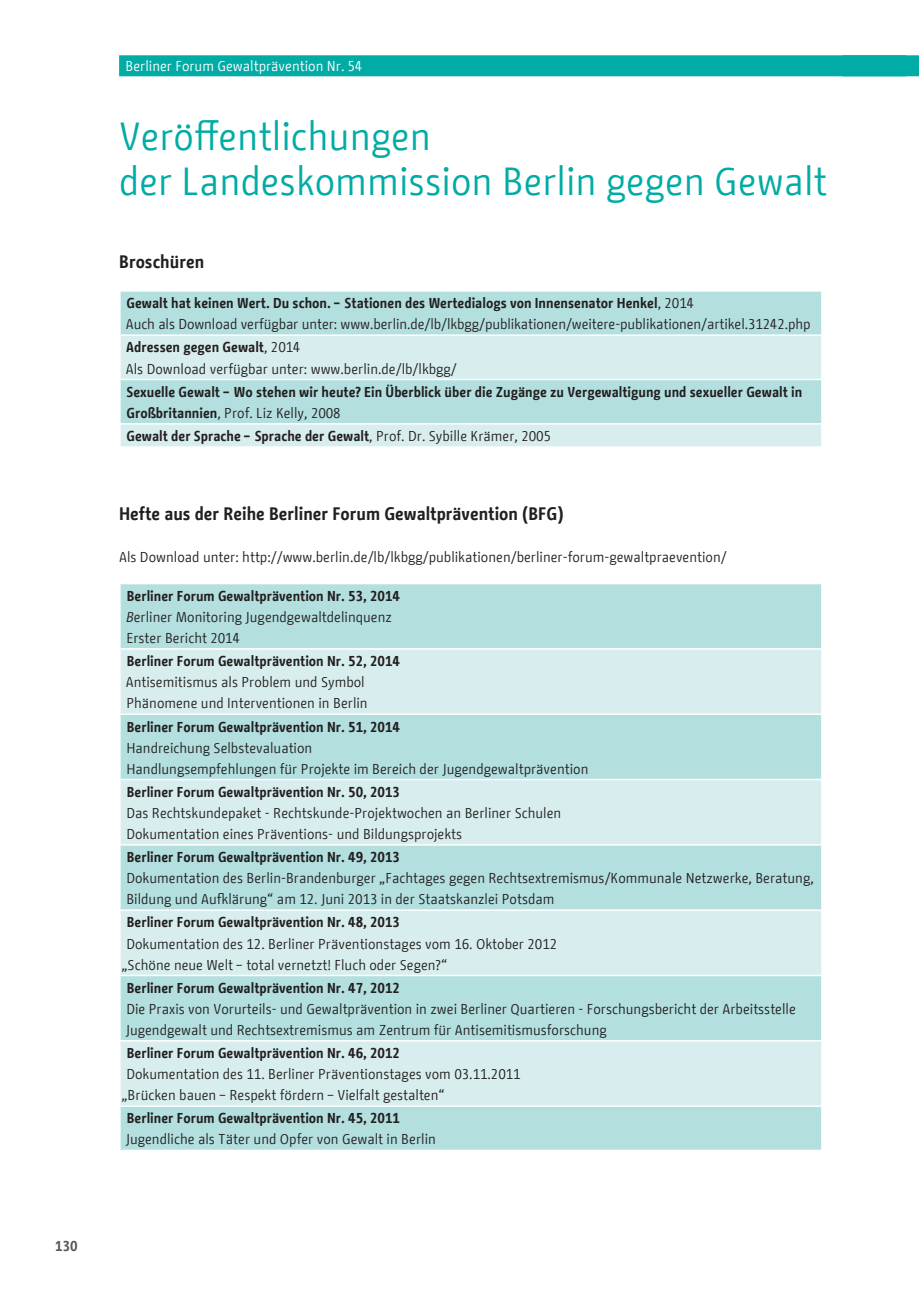
<style>
.page{position:relative;width:919px;height:1289px;background:#fff}
.page>*{position:absolute;margin:0;border:0;box-sizing:border-box;transform-origin:0 0}
.t1{font:39px/45px "BMF Change";color:#00aca5}
.t2{font:700 18px "BMF Change";color:#231f20}
.t3{font:14.25px/21px "BMF Change";color:#231f20}
.t4{font:700 14.25px/21px "BMF Change";color:#231f20}
.t5{font:14.25px "BMF Change";color:#fff}
.t6{font:700 14.25px "BMF Change";color:#57585a}
.s1{font-weight:700}
.s2{font-weight:400}
.s3{font-style:italic}
</style>
<div class="page">
<div style="left:852px;top:55px;width:66px;height:21px;background:#00aca5"></div>
<div style="left:130px;top:55px;width:765px;height:21px;background:#00aca5"></div>
<div style="left:121px;top:291px;width:700px;height:43px;background:#b3dfdf"></div>
<svg style="left:121px;top:336px;width:700px;height:110px;background:#c9e8e8"></svg>
<hr style="left:119px;top:379px;width:703px;height:1px;background:#fff">
<hr style="left:119px;top:423px;width:703px;height:1px;background:#fff">
<div style="left:121px;top:584px;width:700px;height:565px;background:#b3dfdf"></div>
<svg style="left:121px;top:649px;width:700px;height:456px;background:#c8e7e7"></svg>
<hr style="left:119px;top:648px;width:703px;height:1px;background:#fff">
<hr style="left:119px;top:713px;width:703px;height:2px;background:#fff">
<hr style="left:119px;top:778px;width:703px;height:2px;background:#fff">
<hr style="left:119px;top:844px;width:703px;height:1px;background:#fff">
<hr style="left:119px;top:909px;width:703px;height:1px;background:#fff">
<hr style="left:119px;top:974px;width:703px;height:2px;background:#fff">
<hr style="left:119px;top:1040px;width:703px;height:1px;background:#fff">
<hr style="left:119px;top:1105px;width:703px;height:1px;background:#fff">
<p class="t6" style="left:55px;top:1235px;width:24px">130</p>
<p class="t5" style="left:125px;top:56px;width:239px">Berliner Forum Gewaltprävention Nr. 54</p>
<h1 class="t1" style="left:119px;top:114px;width:709px">Veröffentlichungen<br>der Landeskommission Berlin gegen Gewalt</h1>
<p class="t2" style="left:119px;top:248px;width:87px">Broschüren</p>
<p class="t3" style="left:126px;top:293px;width:686px"><span class="s1">Gewalt hat keinen Wert. Du schon. – Stationen des Wertedialogs von Innensenator Henkel</span>, 2014<br>Auch als Download verfügbar unter: www.berlin.de/lb/lkbgg/publikationen/weitere-publikationen/artikel.31242.php</p>
<p class="t3" style="left:126px;top:337px;width:332px"><span class="s1">Adressen gegen Gewalt</span>, 2014<br>Als Download verfügbar unter: www.berlin.de/lb/lkbgg/</p>
<p class="t4" style="left:126px;top:381px;width:677px">Sexuelle Gewalt – Wo stehen wir heute? Ein Überblick über die Zugänge zu Vergewaltigung und sexueller Gewalt in<br>Großbritannien<span class="s2">, Prof. Liz Kelly, 2008</span></p>
<p class="t4" style="left:126px;top:426px;width:426px">Gewalt der Sprache – Sprache der Gewalt<span class="s2">, Prof. Dr. Sybille Krämer, 2005</span></p>
<p class="t2" style="left:119px;top:500px;width:446px">Hefte aus der Reihe Berliner Forum Gewaltprävention (BFG)</p>
<p class="t3" style="left:119px;top:546px;width:609px">Als Download unter: http://www.berlin.de/lb/lkbgg/publikationen/berliner-forum-gewaltpraevention/</p>
<p class="t3" style="left:126px;top:585px;width:275px"><span class="s1">Berliner Forum Gewaltprävention Nr. 53, 2014<br></span><span class="s3">B</span>erliner Monitoring Jugendgewaltdelinquenz<br>Erster Bericht 2014</p>
<p class="t4" style="left:127px;top:651px;width:274px">Berliner Forum Gewaltprävention Nr. 52, 2014</p>
<p class="t3" style="left:126px;top:671px;width:243px">Antisemitismus als Problem und Symbol<br>Phänomene und Interventionen in Berlin</p>
<p class="t4" style="left:127px;top:716px;width:274px">Berliner Forum Gewaltprävention Nr. 51, 2014</p>
<p class="t3" style="left:126px;top:737px;width:463px">Handreichung Selbstevaluation<br>Handlungsempfehlungen für Projekte im Bereich der Jugendgewaltprävention</p>
<p class="t4" style="left:127px;top:781px;width:274px">Berliner Forum Gewaltprävention Nr. 50, 2013</p>
<p class="t3" style="left:126px;top:802px;width:436px">Das Rechtskundepaket - Rechtskunde-Projektwochen an Berliner Schulen<br>Dokumentation eines Präventions- und Bildungsprojekts</p>
<p class="t4" style="left:127px;top:846px;width:274px">Berliner Forum Gewaltprävention Nr. 49, 2013</p>
<p class="t3" style="left:126px;top:867px;width:689px">Dokumentation des Berlin-Brandenburger „Fachtages gegen Rechtsextremismus/Kommunale Netzwerke, Beratung,<br>Bildung und Aufklärung“ am 12. Juni 2013 in der Staatskanzlei Potsdam</p>
<p class="t4" style="left:127px;top:912px;width:274px">Berliner Forum Gewaltprävention Nr. 48, 2013</p>
<p class="t3" style="left:121px;top:933px;width:437px;text-indent:5px">Dokumentation des 12. Berliner Präventionstages vom 16. Oktober 2012 „Schöne neue Welt – total vernetzt! Fluch oder Segen?“</p>
<p class="t4" style="left:127px;top:977px;width:274px">Berliner Forum Gewaltprävention Nr. 47, 2012</p>
<p class="t3" style="left:126px;top:998px;width:671px">Die Praxis von Vorurteils- und Gewaltprävention in zwei Berliner Quartieren - Forschungsbericht der Arbeitsstelle<br>Jugendgewalt und Rechtsextremismus am Zentrum für Antisemitismusforschung</p>
<p class="t4" style="left:127px;top:1042px;width:274px">Berliner Forum Gewaltprävention Nr. 46, 2012</p>
<p class="t3" style="left:121px;top:1063px;width:400px;text-indent:5px">Dokumentation des 11. Berliner Präventionstages vom 03.11.2011 „Brücken bauen – Respekt fördern – Vielfalt gestalten“</p>
<p class="t4" style="left:127px;top:1108px;width:274px">Berliner Forum Gewaltprävention Nr. 45, 2011</p>
<p class="t3" style="left:126px;top:1128px;width:312px">Jugendliche als Täter und Opfer von Gewalt in Berlin</p>
</div>
